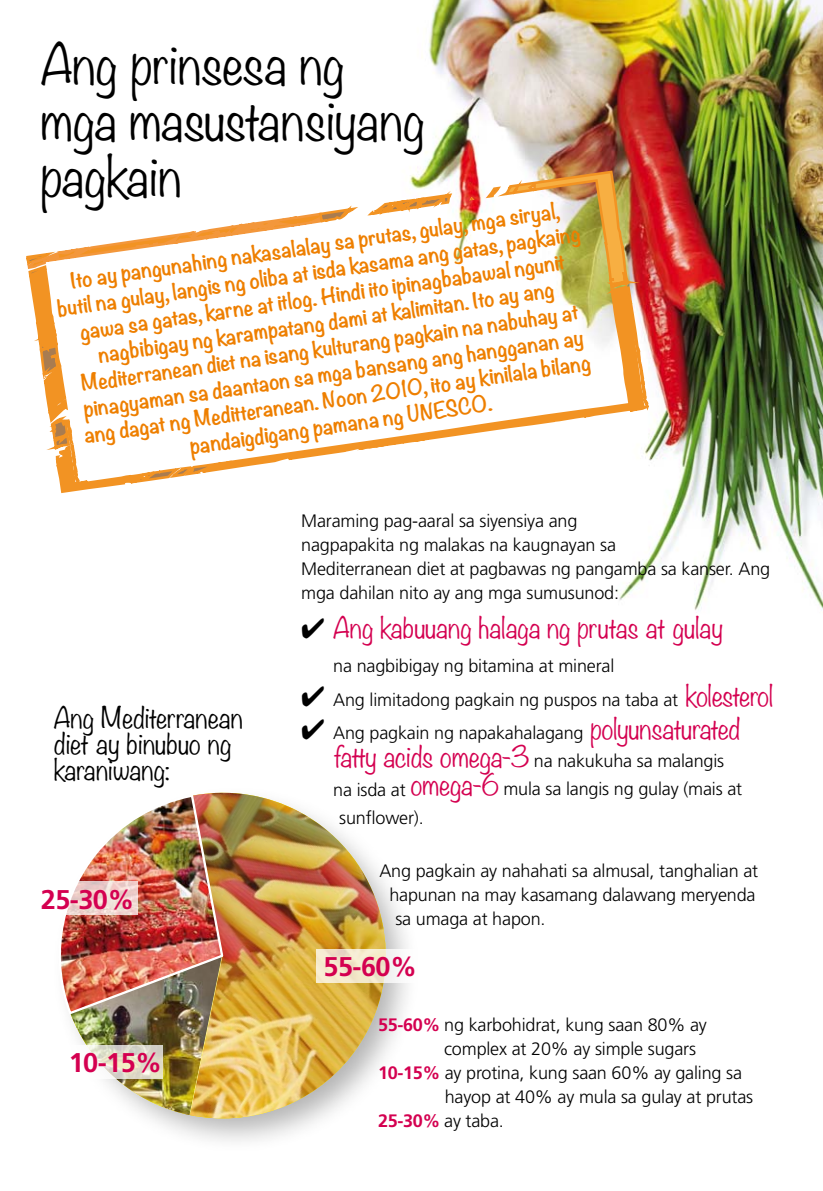
<style>
.page{position:relative;width:823px;height:1191px;background:#fff}
.page>*{position:absolute;margin:0;border:0;box-sizing:border-box;transform-origin:0 0}
.t1{font:300 49.6px/56px "Noteworthy";color:#000}
.t2{font:700 27px "Frutiger LT Std";letter-spacing:-.02em;color:#d40050}
.t3{font:300 26px/26px "Noteworthy";color:#000}
.t4{font:300 26px "Noteworthy";color:#d40050}
.t5{font:700 20px/25.8px "Noteworthy";color:#ee7f00;text-align:center}
.t6{font:300 18px/24px "Frutiger LT Std";letter-spacing:-.01em;color:#000}
.s1{color:#000}
.s2{font-family:"Noteworthy";font-size:26px;color:#d40050}
.s3{font-weight:700;color:#d40050}
</style>
<div class="page">
<div style="left:51px;top:785px;width:369px;height:368px;background:#000;opacity:.3"></div>
<img style="left:51px;top:1016px;width:139px;height:99px">
<img style="left:190px;top:792px;width:216px;height:335px">
<img style="left:51px;top:793px;width:173px;height:223px">
<svg style="left:316px;top:949px;width:104px;height:34px"></svg>
<svg style="left:57px;top:1045px;width:106px;height:34px"></svg>
<svg style="left:51px;top:881px;width:86px;height:34px"></svg>
<img style="left:425px;top:0;width:397px;height:610px">
<svg style="left:26px;top:155px;width:638px;height:341px"></svg>
<h1 class="t1" style="left:41px;top:35px;width:385px">Ang prinsesa ng mga masustansiyang pagkain</h1>
<p class="t5" style="left:52px;top:269px;width:529px;rotate:-8deg">Ito ay pangunahing nakasalalay sa prutas, gulay, mga siryal, butil na gulay, langis ng oliba at isda kasama ang gatas, pagkaing gawa sa gatas, karne at itlog. Hindi ito ipinagbabawal ngunit nagbibigay ng karampatang dami at kalimitan. Ito ay ang Mediterranean diet na isang kulturang pagkain na nabuhay at pinagyaman sa daantaon sa mga bansang ang hangganan ay ang dagat ng Meditteranean. Noon 2010, ito ay kinilala bilang pandaigdigang pamana ng UNESCO.</p>
<h3 class="t3" style="left:54px;top:704px;width:190px">Ang Mediterranean diet ay binubuo ng karaniwang:</h3>
<h2 class="t2" style="left:41px;top:883px;width:95px">25-30%</h2>
<h2 class="t2" style="left:69px;top:1047px;width:95px">10-15%</h2>
<p class="t6" style="left:301px;top:509px;width:470px">Maraming pag-aaral sa siyensiya ang<br>nagpapakita ng malakas na kaugnayan sa<br>Mediterranean diet at pagbawas ng pangamba sa kanser. Ang mga dahilan nito ay ang mga sumusunod:</p>
<h3 class="t4" style="left:301px;top:605px;width:423px"><span class="s1">✔</span> Ang kabuuang halaga ng prutas at gulay</h3>
<p class="t6" style="left:333px;top:654px;width:282px">na nagbibigay ng bitamina at mineral</p>
<p class="t6" style="left:301px;top:688px;width:473px">✔ Ang limitadong pagkain ng puspos na taba at <span class="s2">kolesterol</span></p>
<p class="t6" style="left:301px;top:721px;width:440px">✔ Ang pagkain ng napakahalagang <span class="s2">polyunsaturated</span></p>
<p class="t6" style="left:333px;top:749px;width:392px"><span class="s2">fatty acids omega-3</span> na nakukuha sa malangis</p>
<p class="t6" style="left:333px;top:777px;width:410px">na isda at <span class="s2">omega-6</span> mula sa langis ng gulay (mais at</p>
<p class="t6" style="left:339px;top:805px;width:86px">sunflower).</p>
<p class="t6" style="left:379px;top:859px;width:380px">Ang pagkain ay nahahati sa almusal, tanghalian at</p>
<p class="t6" style="left:389px;top:883px;width:367px">hapunan na may kasamang dalawang meryenda</p>
<p class="t6" style="left:395px;top:907px;width:151px">sa umaga at hapon.</p>
<h2 class="t2" style="left:323px;top:950px;width:95px">55-60%</h2>
<p class="t6" style="left:378px;top:1013px;width:330px"><span class="s3">55-60%</span> ng karbohidrat, kung saan 80% ay</p>
<p class="t6" style="left:444px;top:1037px;width:253px">complex at 20% ay simple sugars</p>
<p class="t6" style="left:378px;top:1061px;width:365px"><span class="s3">10-15%</span> ay protina, kung saan 60% ay galing sa</p>
<p class="t6" style="left:444px;top:1085px;width:310px">hayop at 40% ay mula sa gulay at prutas</p>
<p class="t6" style="left:378px;top:1109px;width:127px"><span class="s3">25-30%</span> ay taba.</p>
</div>
